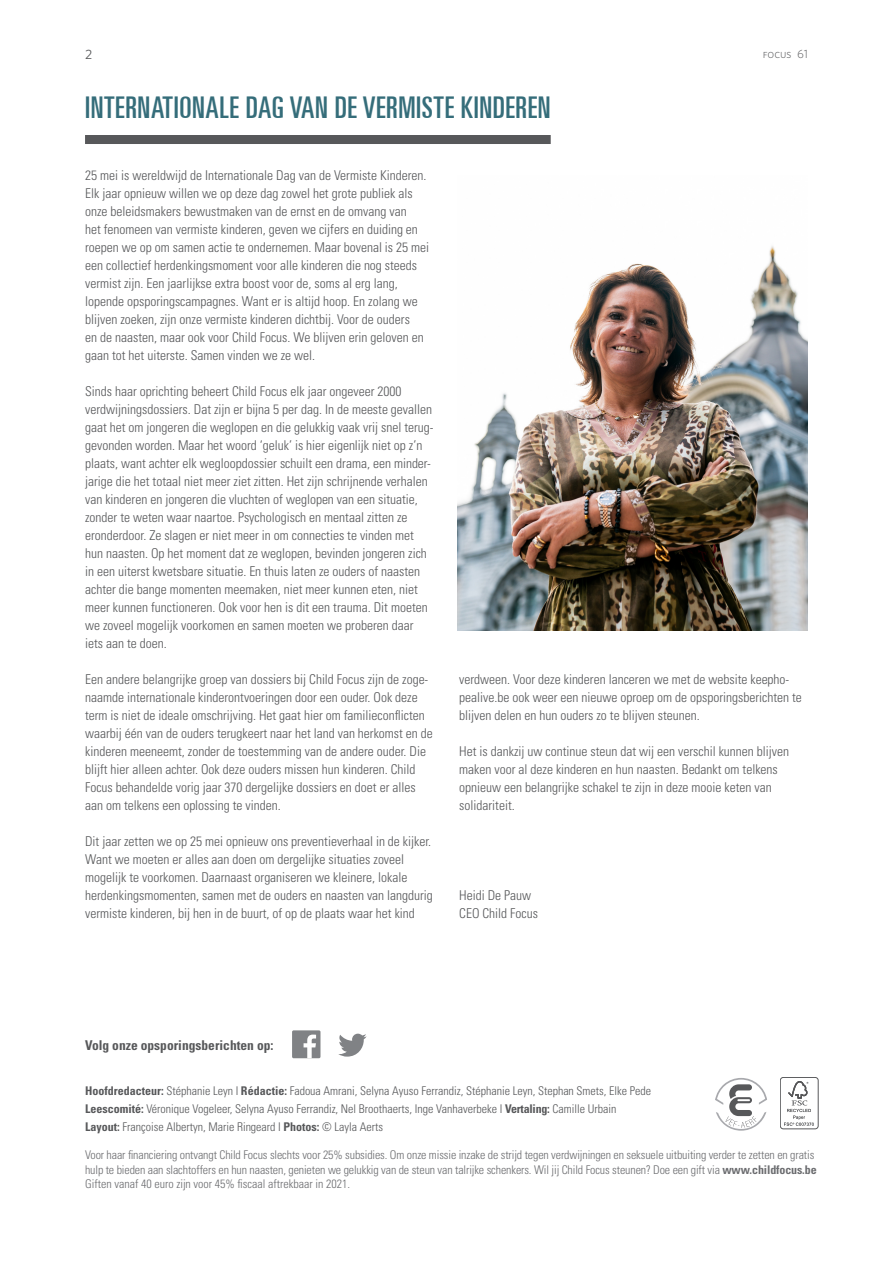
<style>
.page{position:relative;width:893px;height:1263px;background:#fff}
.page>*{position:absolute;margin:0;border:0;box-sizing:border-box;transform-origin:0 0}
.body_Univers_DEF{font:ultra-condensed 30px "Univers LT";letter-spacing:.02em;color:#356d7a}
.body_Univers_DEF-2{font:300 condensed 13.5px/18px "Univers LT Std";color:#57585a}
.body_Univers_DEF-3{font:700 condensed 13.5px "Univers LT Std";color:#57585a}
.t1{font:13.5px "Whitney";color:#57585a}
.Footnote_groen{font:300 condensed 12px/14.4px "Univers LT Std";letter-spacing:-.01em;color:#6c6d70}
.Footnote_groen-2{font:300 condensed 12px/18px "Univers LT Std";color:#57585a}
.t2{font:300 12px "Whitney";color:#57585a}
.s1{font-weight:700}
</style>
<div class="page">
<img style="left:457px;top:246px;width:351px;height:384px">
<div style="left:85px;top:135px;width:466px;height:9px;background:#57585a"></div>
<svg style="left:338px;top:1034px;width:29px;height:22px"></svg>
<div style="left:292px;top:1030px;width:28px;height:28px;background:#808285;border-radius:2px"></div>
<svg style="left:304px;top:1034px;width:12px;height:24px"></svg>
<svg style="left:715px;top:1078px;width:52px;height:53px"></svg>
<div style="left:780px;top:1077px;width:38px;height:52px;border:1px solid #57585a;border-radius:3px"></div>
<svg style="left:784px;top:1081px;width:30px;height:45px"></svg>
<p class="t1" style="left:85px;top:45px;width:9px">2</p>
<p class="t2" style="left:763px;top:46px;width:47px">focus 61</p>
<p class="body_Univers_DEF" style="left:85px;top:90px;width:467px">INTERNATIONALE DAG VAN DE VERMISTE KINDEREN</p>
<p class="body_Univers_DEF-2" style="left:85px;top:166px;width:346px">25 mei is wereldwijd de Internationale Dag van de Vermiste Kinderen.<br>Elk jaar opnieuw willen we op deze dag zowel het grote publiek als onze beleidsmakers bewustmaken van de ernst en de omvang van<br>het fenomeen van vermiste kinderen, geven we cijfers en duiding en roepen we op om samen actie te ondernemen. Maar bovenal is 25 mei een collectief herdenkingsmoment voor alle kinderen die nog steeds vermist zijn. Een jaarlijkse extra boost voor de, soms al erg lang, lopende opsporingscampagnes. Want er is altijd hoop. En zolang we blijven zoeken, zijn onze vermiste kinderen dichtbij. Voor de ouders<br>en de naasten, maar ook voor Child Focus. We blijven erin geloven en gaan tot het uiterste. Samen vinden we ze wel.</p>
<p class="body_Univers_DEF-2" style="left:85px;top:382px;width:350px">Sinds haar oprichting beheert Child Focus elk jaar ongeveer 2000 verdwijningsdossiers. Dat zijn er bijna 5 per dag. In de meeste gevallen gaat het om jongeren die weglopen en die gelukkig vaak vrij snel terug&shy;gevonden worden. Maar het woord ‘geluk’ is hier eigenlijk niet op z’n plaats, want achter elk wegloopdossier schuilt een drama, een minder&shy;jarige die het totaal niet meer ziet zitten. Het zijn schrijnende verhalen van kinderen en jongeren die vluchten of weglopen van een situatie, zonder te weten waar naartoe. Psychologisch en mentaal zitten ze eronderdoor. Ze slagen er niet meer in om connecties te vinden met hun naasten. Op het moment dat ze weglopen, bevinden jongeren zich in een uiterst kwetsbare situatie. En thuis laten ze ouders of naasten achter die bange momenten meemaken, niet meer kunnen eten, niet meer kunnen functioneren. Ook voor hen is dit een trauma. Dit moeten we zoveel mogelijk voorkomen en samen moeten we proberen daar iets aan te doen.</p>
<p class="body_Univers_DEF-2" style="left:85px;top:670px;width:349px">Een andere belangrijke groep van dossiers bij Child Focus zijn de zoge&shy;naamde internationale kinderontvoeringen door een ouder. Ook deze term is niet de ideale omschrijving. Het gaat hier om familieconflicten waarbij één van de ouders terugkeert naar het land van herkomst en de kinderen meeneemt, zonder de toestemming van de andere ouder. Die blijft hier alleen achter. Ook deze ouders missen hun kinderen. Child Focus behandelde vorig jaar 370 dergelijke dossiers en doet er alles aan om telkens een oplossing te vinden.</p>
<p class="body_Univers_DEF-2" style="left:85px;top:832px;width:349px">Dit jaar zetten we op 25 mei opnieuw ons preventieverhaal in de kijker.<br>Want we moeten er alles aan doen om dergelijke situaties zoveel mogelijk te voorkomen. Daarnaast organiseren we kleinere, lokale herdenkingsmomenten, samen met de ouders en naasten van langdurig vermiste kinderen, bij hen in de buurt, of op de plaats waar het kind</p>
<p class="body_Univers_DEF-2" style="left:459px;top:670px;width:344px">verdween. Voor deze kinderen lanceren we met de website keepho&shy;pealive.be ook weer een nieuwe oproep om de opsporingsberichten te blijven delen en hun ouders zo te blijven steunen.</p>
<p class="body_Univers_DEF-2" style="left:459px;top:742px;width:331px">Het is dankzij uw continue steun dat wij een verschil kunnen blijven maken voor al deze kinderen en hun naasten. Bedankt om telkens opnieuw een belangrijke schakel te zijn in deze mooie keten van solidariteit.</p>
<p class="body_Univers_DEF-2" style="left:459px;top:886px;width:73px">Heidi De Pauw</p>
<p class="body_Univers_DEF-2" style="left:459px;top:904px;width:80px">CEO Child Focus</p>
<p class="body_Univers_DEF-3" style="left:85px;top:1037px;width:190px">Volg onze opsporingsberichten op:</p>
<p class="Footnote_groen-2" style="left:85px;top:1081px;width:568px"><span class="s1">Hoofdredacteur:</span> Stéphanie Leyn I <span class="s1">Rédactie:</span> Fadoua Amrani, Selyna Ayuso Ferrandiz, Stéphanie Leyn, Stephan Smets, Elke Pede</p>
<p class="Footnote_groen-2" style="left:85px;top:1099px;width:533px"><span class="s1">Leescomité:</span> Véronique Vogeleer, Selyna Ayuso Ferrandiz, Nel Broothaerts, Inge Vanhaverbeke I <span class="s1">Vertaling:</span> Camille Urbain<br><span class="s1">Layout:</span> Françoise Albertyn, Marie Ringeard I <span class="s1">Photos:</span> © Layla Aerts</p>
<p class="Footnote_groen" style="left:85px;top:1148px;width:733px">Voor haar financiering ontvangt Child Focus slechts voor 25% subsidies. Om onze missie inzake de strijd tegen verdwijningen en seksuele uitbuiting verder te zetten en gratis hulp te bieden aan slachtoffers en hun naasten, genieten we gelukkig van de steun van talrijke schenkers. Wil jij Child Focus steunen? Doe een gift via <span class="s1">www.childfocus.be</span></p>
<p class="Footnote_groen" style="left:85px;top:1177px;width:267px">Giften vanaf 40 euro zijn voor 45% fiscaal aftrekbaar in 2021.</p>
</div>
